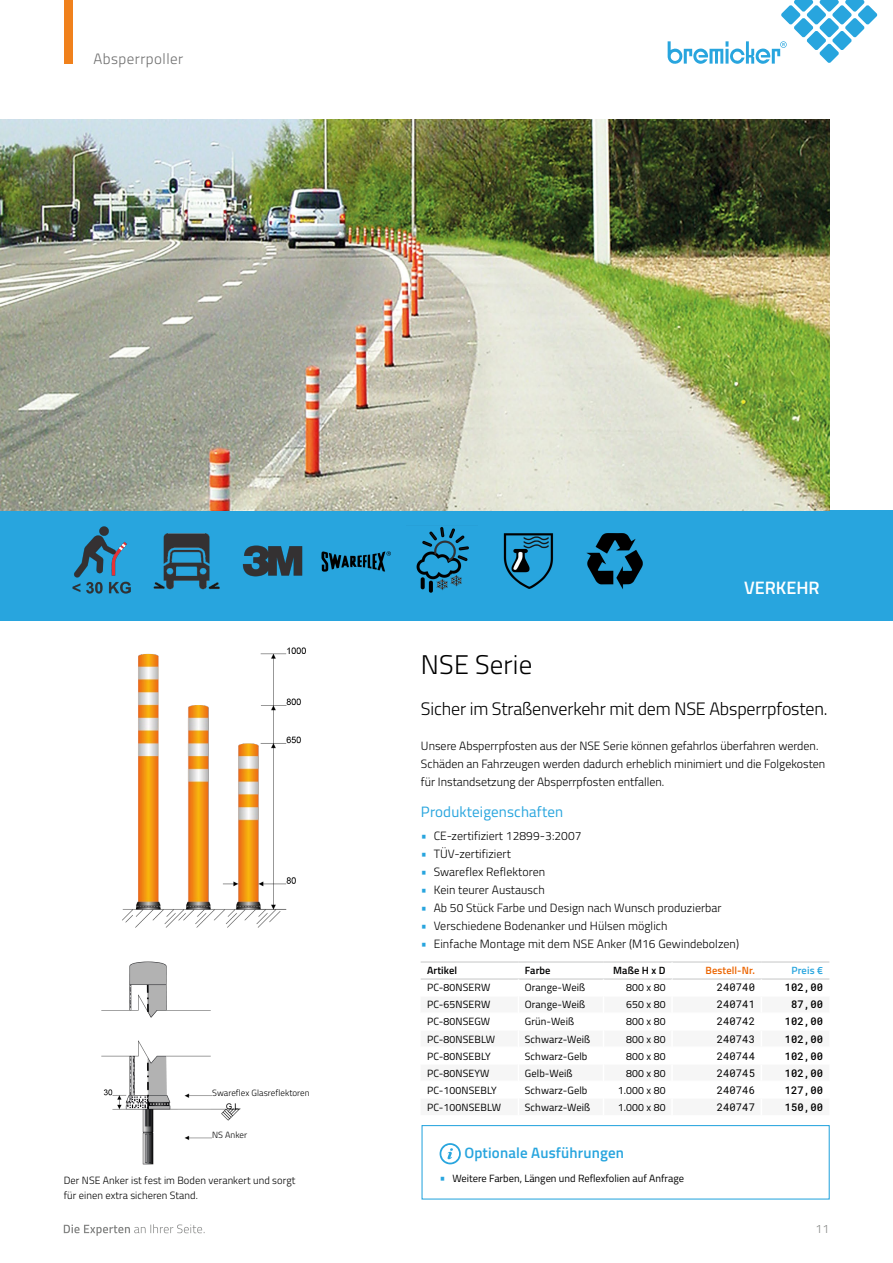
<style>
.page{position:relative;width:893px;height:1263px;background:#fff}
.page>*{position:absolute;margin:0;border:0;box-sizing:border-box;transform-origin:0 0}
.Titel_kleiner{font:300 27px "Titillium";letter-spacing:.005em;color:#000}
.Vorspann{font:300 18px "Titillium";letter-spacing:-.01em;color:#000}
.t1{font:600 18px "Titillium";color:#fff}
.Kasten_Titel{font:600 15px "Titillium";letter-spacing:.01em;color:#28a5de}
.Lauftext_Zwischentit{font:15px "Titillium";letter-spacing:.01em;color:#28a5de}
.t2{font:300 15px "Titillium";letter-spacing:.03em;color:#6e6e6e}
.Lauftext{font:300 12px/18px "Titillium";color:#000}
.t3{font:300 12px "Titillium";color:#868786}
.Tabelle_Zellentext_n{font:10.5px "Titillium";letter-spacing:.01em;color:#000}
.Bildunterschrift{font:300 10.5px/15px "Titillium";letter-spacing:.005em;color:#000}
.Tabelle_Zellentext_B{font:10.5px "Roboto Mono";letter-spacing:.01em;color:#000}
.Tabelle_Zellentext_P{font:500 10.5px "Roboto Mono";letter-spacing:.01em;color:#000}
.Tabelle_Titel_Spalte{font:600 10.5px "Titillium";letter-spacing:.01em;color:#000}
.Tabelle_Titel_Bestel{font:600 10.5px "Titillium";letter-spacing:.01em;color:#ec6500}
.Tabelle_Titel_Preis{font:600 10.5px "Titillium";letter-spacing:.01em;color:#28a5de}
.Bildunterschrift-2{font:300 9px "Titillium";letter-spacing:.005em;color:#000}
.s1{font-weight:600;font-size:13.5px;color:#28a5de}
</style>
<div class="page">
<div style="left:0;top:510px;width:893px;height:111px;background:#28a5de"></div>
<img style="left:0;top:119px;width:829px;height:391px">
<svg style="left:421px;top:962px;width:408px;height:18px"></svg>
<img style="left:101px;top:961px;width:140px;height:204px">
<img style="left:122px;top:647px;width:184px;height:281px">
<img style="left:586px;top:533px;width:57px;height:56px">
<img style="left:503px;top:533px;width:51px;height:56px">
<img style="left:416px;top:527px;width:53px;height:66px">
<img style="left:321px;top:551px;width:70px;height:21px">
<img style="left:242px;top:545px;width:61px;height:32px">
<img style="left:153px;top:533px;width:67px;height:57px">
<img style="left:72px;top:526px;width:59px;height:68px">
<svg style="left:440px;top:1143px;width:21px;height:21px"></svg>
<div style="left:421px;top:1125px;width:409px;height:74px;border:1px solid #28a5de"></div>
<div style="left:212px;top:1089px;width:118px;height:10px;background:#fff"></div>
<div style="left:212px;top:1131px;width:52px;height:8px;background:#fff"></div>
<svg style="left:64px;top:1224px;width:141px;height:12px"></svg>
<svg style="left:668px;top:0;width:209px;height:64px"></svg>
<div style="left:64px;top:0;width:8px;height:64px;background:#f0811c"></div>
<p class="t2" style="left:94px;top:48px;width:91px">Absperrpoller</p>
<p class="Bildunterschrift-2" style="left:212px;top:1086px;width:99px">Swareflex Glasreflektoren</p>
<p class="Bildunterschrift-2" style="left:212px;top:1128px;width:37px">NS Anker</p>
<p class="Bildunterschrift" style="left:64px;top:1173px;width:233px">Der NSE Anker ist fest im Boden verankert und sorgt für einen extra sicheren Stand.</p>
<p class="Titel_kleiner" style="left:421px;top:645px;width:113px">NSE Serie</p>
<p class="t1" style="left:744px;top:574px;width:77px">VERKEHR</p>
<p class="Vorspann" style="left:421px;top:696px;width:408px">Sicher im Straßenverkehr mit dem NSE Absperrpfosten.</p>
<p class="Lauftext" style="left:421px;top:736px;width:406px">Unsere Absperrpfosten aus der NSE Serie können gefahrlos überfahren werden.<br>Schäden an Fahrzeugen werden dadurch erheblich minimiert und die Folgekosten für Instandsetzung der Absperrpfosten entfallen.</p>
<p class="Lauftext_Zwischentit" style="left:421px;top:801px;width:144px">Produkteigenschaften</p>
<p class="Lauftext" style="left:421px;top:826px;width:162px"><span class="s1">•</span> CE-zertifiziert 12899-3:2007</p>
<p class="Lauftext" style="left:421px;top:844px;width:91px"><span class="s1">•</span> TÜV-zertifiziert</p>
<p class="Lauftext" style="left:421px;top:862px;width:126px"><span class="s1">•</span> Swareflex Reflektoren</p>
<p class="Lauftext" style="left:421px;top:880px;width:125px"><span class="s1">•</span> Kein teurer Austausch</p>
<p class="Lauftext" style="left:421px;top:898px;width:302px"><span class="s1">•</span> Ab 50 Stück Farbe und Design nach Wunsch produzierbar</p>
<p class="Lauftext" style="left:421px;top:916px;width:248px"><span class="s1">•</span> Verschiedene Bodenanker und Hülsen möglich</p>
<p class="Lauftext" style="left:421px;top:934px;width:320px"><span class="s1">•</span> Einfache Montage mit dem NSE Anker (M16 Gewindebolzen)</p>
<p class="Tabelle_Titel_Spalte" style="left:427px;top:963px;width:32px">Artikel</p>
<p class="Tabelle_Titel_Spalte" style="left:525px;top:963px;width:27px">Farbe</p>
<p class="Tabelle_Titel_Spalte" style="left:613px;top:963px;width:54px">Maße H x D</p>
<p class="Tabelle_Titel_Bestel" style="left:705px;top:963px;width:51px">Bestell-Nr.</p>
<p class="Tabelle_Titel_Preis" style="left:791px;top:963px;width:33px">Preis €</p>
<p class="Tabelle_Zellentext_n" style="left:427px;top:980px;width:65px">PC-80NSERW</p>
<p class="Tabelle_Zellentext_n" style="left:525px;top:980px;width:62px">Orange-Weiß</p>
<p class="Tabelle_Zellentext_n" style="left:626px;top:980px;width:41px">800 x 80</p>
<p class="Tabelle_Zellentext_B" style="left:717px;top:980px;width:40px">240740</p>
<p class="Tabelle_Zellentext_P" style="left:785px;top:980px;width:40px">102,00</p>
<p class="Tabelle_Zellentext_n" style="left:427px;top:997px;width:65px">PC-65NSERW</p>
<p class="Tabelle_Zellentext_n" style="left:525px;top:997px;width:62px">Orange-Weiß</p>
<p class="Tabelle_Zellentext_n" style="left:626px;top:997px;width:41px">650 x 80</p>
<p class="Tabelle_Zellentext_B" style="left:717px;top:997px;width:40px">240741</p>
<p class="Tabelle_Zellentext_P" style="left:791px;top:997px;width:33px">87,00</p>
<p class="Tabelle_Zellentext_n" style="left:427px;top:1014px;width:65px">PC-80NSEGW</p>
<p class="Tabelle_Zellentext_n" style="left:525px;top:1014px;width:51px">Grün-Weiß</p>
<p class="Tabelle_Zellentext_n" style="left:626px;top:1014px;width:41px">800 x 80</p>
<p class="Tabelle_Zellentext_B" style="left:717px;top:1014px;width:40px">240742</p>
<p class="Tabelle_Zellentext_P" style="left:785px;top:1014px;width:40px">102,00</p>
<p class="Tabelle_Zellentext_n" style="left:427px;top:1031px;width:69px">PC-80NSEBLW</p>
<p class="Tabelle_Zellentext_n" style="left:525px;top:1031px;width:67px">Schwarz-Weiß</p>
<p class="Tabelle_Zellentext_n" style="left:626px;top:1031px;width:41px">800 x 80</p>
<p class="Tabelle_Zellentext_B" style="left:717px;top:1031px;width:40px">240743</p>
<p class="Tabelle_Zellentext_P" style="left:785px;top:1031px;width:40px">102,00</p>
<p class="Tabelle_Zellentext_n" style="left:427px;top:1048px;width:65px">PC-80NSEBLY</p>
<p class="Tabelle_Zellentext_n" style="left:525px;top:1048px;width:64px">Schwarz-Gelb</p>
<p class="Tabelle_Zellentext_n" style="left:626px;top:1048px;width:41px">800 x 80</p>
<p class="Tabelle_Zellentext_B" style="left:717px;top:1048px;width:40px">240744</p>
<p class="Tabelle_Zellentext_P" style="left:785px;top:1048px;width:40px">102,00</p>
<p class="Tabelle_Zellentext_n" style="left:427px;top:1065px;width:64px">PC-80NSEYW</p>
<p class="Tabelle_Zellentext_n" style="left:525px;top:1065px;width:49px">Gelb-Weiß</p>
<p class="Tabelle_Zellentext_n" style="left:626px;top:1065px;width:41px">800 x 80</p>
<p class="Tabelle_Zellentext_B" style="left:717px;top:1065px;width:40px">240745</p>
<p class="Tabelle_Zellentext_P" style="left:785px;top:1065px;width:40px">102,00</p>
<p class="Tabelle_Zellentext_n" style="left:427px;top:1082px;width:71px">PC-100NSEBLY</p>
<p class="Tabelle_Zellentext_n" style="left:525px;top:1082px;width:64px">Schwarz-Gelb</p>
<p class="Tabelle_Zellentext_n" style="left:618px;top:1082px;width:49px">1.000 x 80</p>
<p class="Tabelle_Zellentext_B" style="left:717px;top:1082px;width:40px">240746</p>
<p class="Tabelle_Zellentext_P" style="left:785px;top:1082px;width:40px">127,00</p>
<p class="Tabelle_Zellentext_n" style="left:427px;top:1099px;width:75px">PC-100NSEBLW</p>
<p class="Tabelle_Zellentext_n" style="left:525px;top:1099px;width:67px">Schwarz-Weiß</p>
<p class="Tabelle_Zellentext_n" style="left:618px;top:1099px;width:49px">1.000 x 80</p>
<p class="Tabelle_Zellentext_B" style="left:717px;top:1099px;width:40px">240747</p>
<p class="Tabelle_Zellentext_P" style="left:785px;top:1099px;width:40px">150,00</p>
<p class="Kasten_Titel" style="left:464px;top:1141px;width:161px">Optionale Ausführungen</p>
<p class="Tabelle_Zellentext_n" style="left:440px;top:1170px;width:246px"><span class="s1">•</span> Weitere Farben, Längen und Reflexfolien auf Anfrage</p>
<p class="t3" style="left:815px;top:1220px;width:15px">11</p>
</div>
